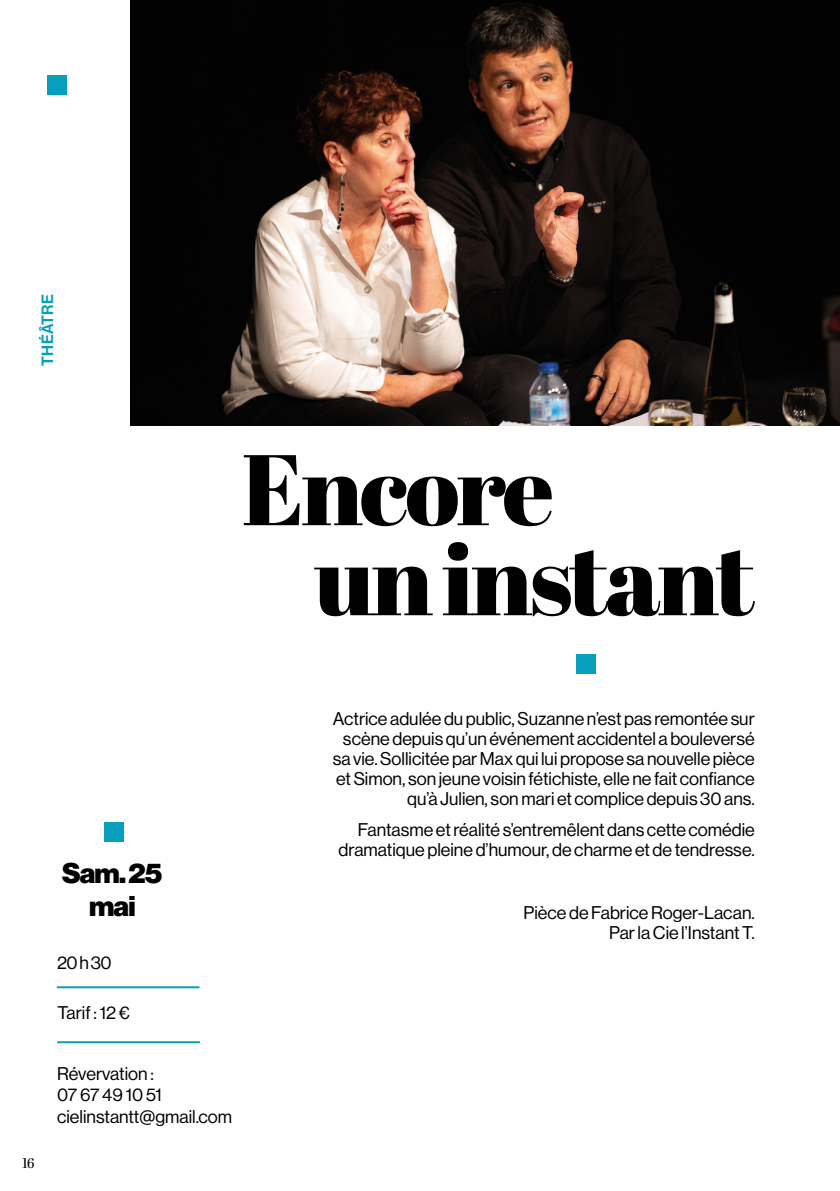
<style>
.page{position:relative;width:840px;height:1191px;background:#fff}
.page>*{position:absolute;margin:0;border:0;box-sizing:border-box;transform-origin:0 0}
.t1{font:100px/90px "Abril Fatface";letter-spacing:-.03em;color:#000}
.t2{font:28px/33.6px "N Haas Grotesk DS Pro 95 Blk";letter-spacing:-.03em;color:#000;text-align:center}
.t3{font:18px/20px "N Haas Grotesk DS Pro 55 Rg";color:#000;text-align:right}
.t4{font:16px "N Haas Grotesk DS Pro 65 Md";letter-spacing:.015em;color:#079fbc}
.t5{font:14px "Abril Display";color:#000}
</style>
<div class="page">
<div style="left:575px;top:654px;width:20px;height:19px;background:#079fbc"></div>
<div style="left:47px;top:75px;width:20px;height:20px;background:#079fbc"></div>
<div style="left:104px;top:822px;width:20px;height:20px;background:#079fbc"></div>
<hr style="left:57px;top:986px;width:142px;height:2px;background:#079fbc">
<hr style="left:57px;top:1041px;width:143px;height:2px;background:#079fbc">
<img style="left:130px;top:0;width:709px;height:425px">
<p class="t4" style="left:38px;top:365px;width:73px;rotate:-90deg">THÉÂTRE</p>
<h1 class="t1" style="left:313px;top:442px;width:442px;text-indent:-72px">Encore<br>un instant</h1>
<p class="t5" style="left:22px;top:1153px;width:14px">16</p>
<h2 class="t2" style="left:62px;top:856px;width:102px">Sam. 25 mai</h2>
<p class="t3" style="left:57px;top:953px;width:56px">20 h 30</p>
<p class="t3" style="left:58px;top:1002px;width:74px">Tarif : 12 €</p>
<p class="t3" style="left:57px;top:1062px;width:176px;line-height:21.6px;text-align:left">Révervation :<br>07 67 49 10 51 cielinstantt@gmail.com</p>
<p class="t3" style="left:332px;top:708px;width:423px">Actrice adulée du public, Suzanne n’est pas remontée sur scène depuis qu’un événement accidentel a bouleversé sa vie. Sollicitée par Max qui lui propose sa nouvelle pièce et Simon, son jeune voisin fétichiste, elle ne fait confiance qu’à Julien, son mari et complice depuis 30 ans.</p>
<p class="t3" style="left:338px;top:820px;width:417px">Fantasme et réalité s’entremêlent dans cette comédie dramatique pleine d’humour, de charme et de tendresse.</p>
<p class="t3" style="left:523px;top:902px;width:232px">Pièce de Fabrice Roger-Lacan.<br>Par la Cie l’Instant T.</p>
</div>
